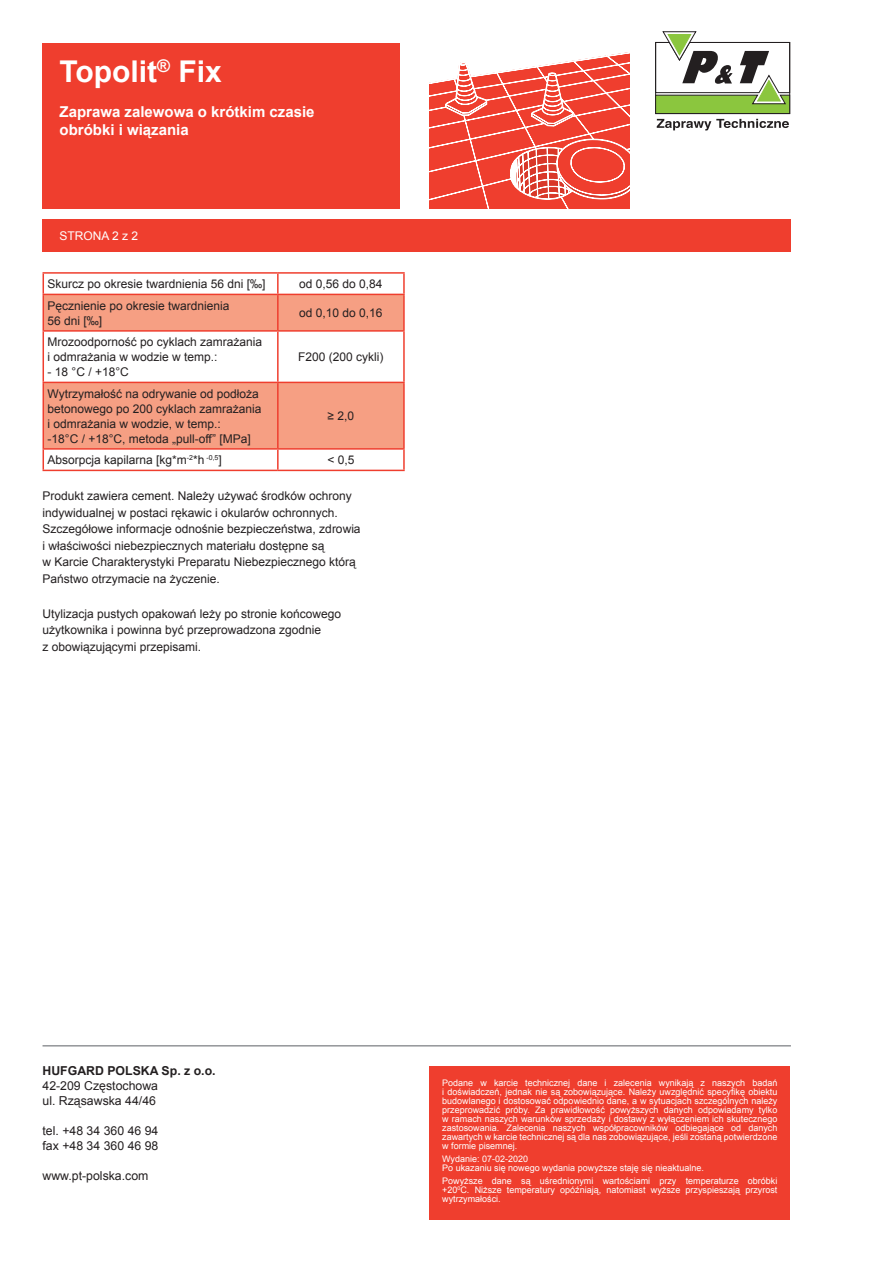
<style>
.page{position:relative;width:893px;height:1263px;background:#fff}
.page>*{position:absolute;margin:0;border:0;box-sizing:border-box;transform-origin:0 0}
.t1{font:700 30px "Arial";color:#fff}
.t2{font:700 15px/18px "Arial";color:#fff}
.t3{font:12.3px/15px "Arial";color:#231f20}
.t4{font:700 12.3px "Arial";color:#231f20}
.t5{font:12px/16.5px "Arial";color:#231f20}
.t6{font:12px "Arial";color:#fff}
.t7{font:9px/9px "Arial";color:#fff;text-align:justify}
</style>
<div class="page">
<div style="left:43px;top:219px;width:748px;height:33px;background:#ef3e2e"></div>
<div style="left:429px;top:1066px;width:361px;height:153px;background:#ef3e2e"></div>
<svg style="left:655px;top:31px;width:136px;height:99px"></svg>
<hr style="left:43px;top:1045px;width:748px;height:1px;background:#939598">
<svg style="left:429px;top:52px;width:200px;height:156px"></svg>
<svg style="left:44px;top:293px;width:359px;height:177px"></svg>
<svg style="left:44px;top:295px;width:359px;height:153px;fill:#f69f83"></svg>
<hr style="left:43px;top:272px;width:235px;height:2px;background:#ef3e2e">
<svg style="left:43px;top:274px;width:1px;height:20px"></svg>
<hr style="left:278px;top:272px;width:127px;height:2px;background:#ef3e2e">
<hr style="left:277px;top:274px;width:2px;height:20px;background:#ef3e2e">
<hr style="left:403px;top:274px;width:2px;height:20px;background:#ef3e2e">
<hr style="left:43px;top:294px;width:235px;height:1px;background:#ef3e2e">
<hr style="left:43px;top:295px;width:1px;height:35px;background:#ef3e2e">
<hr style="left:278px;top:294px;width:127px;height:1px;background:#ef3e2e">
<hr style="left:277px;top:295px;width:2px;height:35px;background:#ef3e2e">
<hr style="left:403px;top:295px;width:2px;height:35px;background:#ef3e2e">
<hr style="left:43px;top:330px;width:235px;height:2px;background:#ef3e2e">
<hr style="left:43px;top:332px;width:1px;height:50px;background:#ef3e2e">
<hr style="left:278px;top:330px;width:127px;height:2px;background:#ef3e2e">
<hr style="left:277px;top:332px;width:2px;height:50px;background:#ef3e2e">
<hr style="left:403px;top:332px;width:2px;height:50px;background:#ef3e2e">
<hr style="left:43px;top:382px;width:235px;height:1px;background:#ef3e2e">
<hr style="left:43px;top:383px;width:1px;height:65px;background:#ef3e2e">
<hr style="left:278px;top:382px;width:127px;height:1px;background:#ef3e2e">
<hr style="left:277px;top:383px;width:2px;height:65px;background:#ef3e2e">
<hr style="left:403px;top:383px;width:2px;height:65px;background:#ef3e2e">
<hr style="left:43px;top:448px;width:235px;height:2px;background:#ef3e2e">
<svg style="left:43px;top:450px;width:1px;height:20px"></svg>
<hr style="left:278px;top:448px;width:127px;height:2px;background:#ef3e2e">
<hr style="left:277px;top:450px;width:2px;height:20px;background:#ef3e2e">
<hr style="left:403px;top:450px;width:2px;height:20px;background:#ef3e2e">
<hr style="left:43px;top:470px;width:235px;height:1px;background:#ef3e2e">
<hr style="left:278px;top:470px;width:127px;height:1px;background:#ef3e2e">
<div style="left:43px;top:43px;width:357px;height:166px;background:#ef3e2e"></div>
<h1 class="t1" style="left:60px;top:50px;width:164px">Topolit<sup>®</sup> Fix</h1>
<p class="t2" style="left:60px;top:103px;width:257px">Zaprawa zalewowa o krótkim czasie obróbki i wiązania</p>
<p class="t6" style="left:60px;top:227px;width:80px">STRONA 2 z 2</p>
<p class="t5" style="left:48px;top:275px;width:220px">Skurcz po okresie twardnienia 56 dni [‰]</p>
<p class="t5" style="left:299px;top:275px;width:85px">od 0,56 do 0,84</p>
<p class="t5" style="left:48px;top:298px;width:184px;line-height:15px">Pęcznienie po okresie twardnienia<br>56 dni [‰]</p>
<p class="t5" style="left:299px;top:304px;width:85px">od 0,10 do 0,16</p>
<p class="t5" style="left:48px;top:334px;width:216px;line-height:15px">Mrozoodporność po cyklach zamrażania i odmrażania w wodzie w temp.:</p>
<p class="t5" style="left:48px;top:363px;width:83px">- 18 °C / +18°C</p>
<p class="t5" style="left:298px;top:348px;width:87px">F200 (200 cykli)</p>
<p class="t5" style="left:48px;top:386px;width:216px;line-height:15px">Wytrzymałość na odrywanie od podłoża betonowego po 200 cyklach zamrażania i odmrażania w wodzie, w temp.:<br>-18°C / +18°C, metoda „pull-off” [MPa]</p>
<p class="t5" style="left:328px;top:407px;width:28px">≥ 2,0</p>
<p class="t5" style="left:48px;top:451px;width:176px">Absorpcja kapilarna [kg*m<sup>-2</sup>*h <sup>-0,5</sup>]</p>
<p class="t5" style="left:327px;top:451px;width:29px">&lt; 0,5</p>
<p class="t5" style="left:43px;top:488px;width:320px">Produkt zawiera cement. Należy używać środków ochrony indywidualnej w postaci rękawic i okularów ochronnych.<br>Szczegółowe informacje odnośnie bezpieczeństwa, zdrowia i właściwości niebezpiecznych materiału dostępne są<br>w Karcie Charakterystyki Preparatu Niebezpiecznego którą Państwo otrzymacie na życzenie.</p>
<p class="t5" style="left:43px;top:605px;width:300px">Utylizacja pustych opakowań leży po stronie końcowego użytkownika i powinna być przeprowadzona zgodnie<br>z obowiązującymi przepisami.</p>
<p class="t4" style="left:43px;top:1062px;width:175px">HUFGARD POLSKA Sp. z o.o.</p>
<p class="t3" style="left:43px;top:1078px;width:117px">42-209 Częstochowa ul. Rząsawska 44/46</p>
<p class="t3" style="left:43px;top:1123px;width:117px">tel. +48 34 360 46 94 fax +48 34 360 46 98</p>
<p class="t3" style="left:43px;top:1168px;width:107px">www.pt-polska.com</p>
<p class="t7" style="left:442px;top:1078px;width:337px">Podane w karcie technicznej dane i zalecenia wynikają z naszych badań i doświadczeń, jednak nie są zobowiązujące. Należy uwzględnić specyfikę obiektu budowlanego i dostosować odpowiednio dane, a w sytuacjach szczególnych należy przeprowadzić próby. Za prawidłowość powyższych danych odpowiadamy tylko w ramach naszych warunków sprzedaży i dostawy z wyłączeniem ich skutecznego zastosowania. Zalecenia naszych współpracowników odbiegające od danych zawartych w karcie technicznej są dla nas zobowiązujące, jeśli zostaną potwierdzone w formie pisemnej.</p>
<p class="t7" style="left:442px;top:1154px;width:263px">Wydanie: 07-02-2020<br>Po ukazaniu się nowego wydania powyższe staję się nieaktualne.</p>
<p class="t7" style="left:442px;top:1176px;width:337px">Powyższe dane są uśrednionymi wartościami przy temperaturze obróbki +20<sup>0</sup>C. Niższe temperatury opóźniają, natomiast wyższe przyspieszają przyrost wytrzymałości.</p>
</div>
